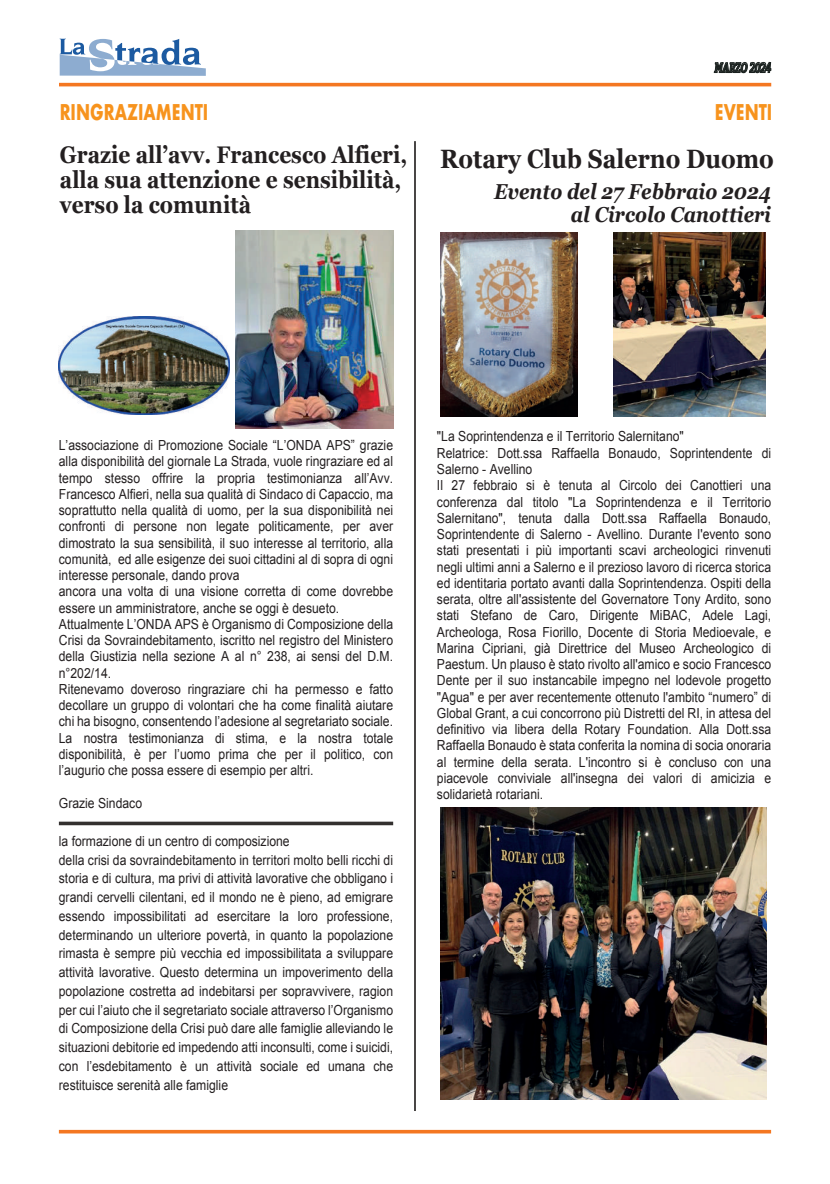
<style>
.page{position:relative;width:830px;height:1184px;background:#fff}
.page>*{position:absolute;margin:0;border:0;box-sizing:border-box;transform-origin:0 0}
.t1{font:700 26.5px "Georgia";color:#231f20;scale:.87 1}
.t2{font:700 24px/25px "Georgia";color:#231f20;scale:.87 1}
.t3{font:italic 700 21.62px/22.5px "Georgia";color:#231f20;text-align:right;scale:.87 1}
.t4{font:700 21.12px "Futura";color:#f7931d;scale:.73 1}
.t5{font:italic 700 14px "Bitter";letter-spacing:-.045em;color:#1a211f;scale:.7 1}
.t6{font:13.88px/16.2px "Arial";color:#231f20;scale:.88 1}
</style>
<div class="page">
<hr style="left:59px;top:83px;width:711px;height:3px;background:#f47721">
<svg style="left:60px;top:39px;width:146px;height:37px"></svg>
<svg style="left:59px;top:1129px;width:711px;height:4px;background:#f69552"></svg>
<img style="left:59px;top:316px;width:170px;height:98px">
<svg style="left:713px;top:62px;width:58px;height:11px"></svg>
<img style="left:235px;top:231px;width:158px;height:197px">
<svg style="left:59px;top:821px;width:334px;height:4px"></svg>
<hr style="left:414px;top:141px;width:1px;height:970px;background:#33302f">
<img style="left:440px;top:807px;width:326px;height:292px">
<img style="left:440px;top:232px;width:137px;height:184px">
<img style="left:613px;top:232px;width:152px;height:184px">
<p class="t5" style="left:714px;top:59px;width:83px">MARZO 2024</p>
<h3 class="t4" style="left:60px;top:97px;width:205px">RINGRAZIAMENTI</h3>
<h3 class="t4" style="left:714px;top:97px;width:80px">EVENTI</h3>
<h2 class="t2" style="left:60px;top:141px;width:400px">Grazie all’avv. Francesco Alfieri, alla sua attenzione e sensibilità, verso la comunità</h2>
<h1 class="t1" style="left:440px;top:139px;width:385px">Rotary Club Salerno Duomo</h1>
<h3 class="t3" style="left:494px;top:179px;width:320px">Evento del 27 Febbraio 2024 al Circolo Canottieri</h3>
<p class="t6" style="left:59px;top:437px;width:381px">L’associazione di Promozione Sociale “L’ONDA APS” grazie alla disponibilità del giornale La Strada, vuole ringraziare ed al tempo stesso offrire la propria testimonianza all’Avv.<br>Francesco Alfieri, nella sua qualità di Sindaco di Capaccio, ma soprattutto nella qualità di uomo, per la sua disponibilità nei confronti di persone non legate politicamente, per aver dimostrato la sua sensibilità, il suo interesse al territorio, alla comunità, ed alle esigenze dei suoi cittadini al di sopra di ogni interesse personale, dando prova<br>ancora una volta di una visione corretta di come dovrebbe essere un amministratore, anche se oggi è desueto.<br>Attualmente L’ONDA APS è Organismo di Composizione della Crisi da Sovraindebitamento, iscritto nel registro del Ministero della Giustizia nella sezione A al n° 238, ai sensi del D.M. n°202/14.<br>Ritenevamo doveroso ringraziare chi ha permesso e fatto decollare un gruppo di volontari che ha come finalità aiutare chi ha bisogno, consentendo l’adesione al segretariato sociale.<br>La nostra testimonianza di stima, e la nostra totale disponibilità, è per l’uomo prima che per il politico, con l’augurio che possa essere di esempio per altri.</p>
<p class="t6" style="left:59px;top:795px;width:96px">Grazie Sindaco</p>
<p class="t6" style="left:59px;top:831px;width:381px;line-height:18.8px">la formazione di un centro di composizione<br>della crisi da sovraindebitamento in territori molto belli ricchi di storia e di cultura, ma privi di attività lavorative che obbligano i grandi cervelli cilentani, ed il mondo ne è pieno, ad emigrare essendo impossibilitati ad esercitare la loro professione, determinando un ulteriore povertà, in quanto la popolazione rimasta è sempre più vecchia ed impossibilitata a sviluppare attività lavorative. Questo determina un impoverimento della popolazione costretta ad indebitarsi per sopravvivere, ragion per cui l’aiuto che il segretariato sociale attraverso l’Organismo di Composizione della Crisi può dare alle famiglie alleviando le situazioni debitorie ed impedendo atti inconsulti, come i suicidi, con l’esdebitamento è un attività sociale ed umana che restituisce serenità alle famiglie</p>
<p class="t6" style="left:437px;top:428px;width:381px">"La Soprintendenza e il Territorio Salernitano"<br>Relatrice: Dott.ssa Raffaella Bonaudo, Soprintendente di Salerno - Avellino<br>Il 27 febbraio si è tenuta al Circolo dei Canottieri una conferenza dal titolo "La Soprintendenza e il Territorio Salernitano", tenuta dalla Dott.ssa Raffaella Bonaudo, Soprintendente di Salerno - Avellino. Durante l'evento sono stati presentati i più importanti scavi archeologici rinvenuti negli ultimi anni a Salerno e il prezioso lavoro di ricerca storica ed identitaria portato avanti dalla Soprintendenza. Ospiti della serata, oltre all'assistente del Governatore Tony Ardito, sono stati Stefano de Caro, Dirigente MiBAC, Adele Lagi, Archeologa, Rosa Fiorillo, Docente di Storia Medioevale, e Marina Cipriani, già Direttrice del Museo Archeologico di Paestum. Un plauso è stato rivolto all'amico e socio Francesco Dente per il suo instancabile impegno nel lodevole progetto "Agua" e per aver recentemente ottenuto l'ambito “numero” di Global Grant, a cui concorrono più Distretti del RI, in attesa del definitivo via libera della Rotary Foundation. Alla Dott.ssa Raffaella Bonaudo è stata conferita la nomina di socia onoraria al termine della serata. L'incontro si è concluso con una piacevole conviviale all'insegna dei valori di amicizia e solidarietà rotariani.</p>
</div>
